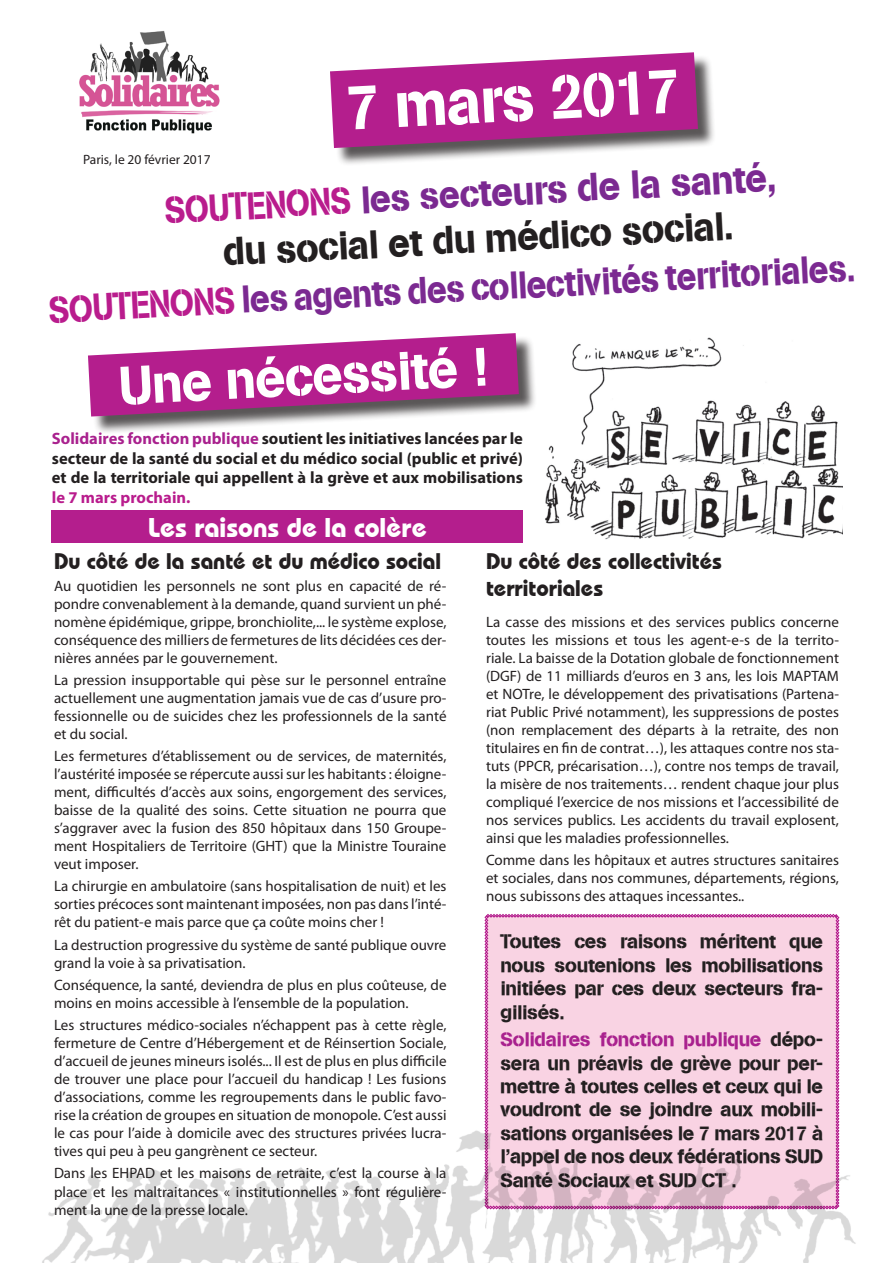
<style>
.page{position:relative;width:893px;height:1263px;background:#fff}
.page>*{position:absolute;margin:0;border:0;box-sizing:border-box;transform-origin:0 0}
.t1{font:63px "Absolut DB Normal";color:#fff;scale:.95 1}
.t2{font:54px "Absolut DB Normal";color:#fff;scale:.95 1}
.t3{font:39px "Absolut DB Normal";color:#7b2991;scale:.95 1}
.t4{font:39px "Absolut DB Normal";color:#231f20;scale:.95 1}
.t5{font:37.5px "Absolut DB Normal";color:#7b2991;scale:.9 1}
.t6{font:700 27px "Bauhaus IT Cby BT";color:#fff}
.t7{font:700 22.5px "Bauhaus IT Cby BT";color:#231f20}
.t8{font:19.5px/23.4px "Absolut DB Normal";color:#231f20;text-align:justify}
.t9{font:700 16.5px/19.8px "Myriad Pro";color:#231f20;text-align:justify}
.t10{font:15px/18px "Myriad Pro";color:#231f20;text-align:justify}
.t11{font:13.5px "Myriad Pro";color:#231f20}
.s1{font-size:37.5px;color:#b91c8d}
.s2{font-size:37.5px}
.s3{color:#b91c8d}
.s4{color:#a9218e}
</style>
<div class="page">
<div style="left:52px;top:510px;width:471px;height:33px;background:#b41e8d"></div>
<img style="left:79px;top:31px;width:141px;height:103px">
<div style="left:333px;top:55px;width:383px;height:111px;background:#231f20;opacity:.75"></div>
<svg style="left:330px;top:52px;width:368px;height:96px;background:#b74198"></svg>
<div style="left:91px;top:336px;width:446px;height:99px;background:#231f20;opacity:.75"></div>
<svg style="left:88px;top:333px;width:431px;height:83px;background:#b84a9b"></svg>
<img style="left:545px;top:337px;width:297px;height:203px">
<div style="left:485px;top:914px;width:354px;height:199px;background:#f9d3e3"></div>
<img style="left:42px;top:1113px;width:814px;height:150px">
<p class="t1" style="left:346px;top:71px;width:352px;rotate:-3deg">7 mars 2017</p>
<p class="t11" style="left:83px;top:151px;width:129px">Paris, le 20 février 2017</p>
<p class="t3" style="left:164px;top:186px;width:645px;rotate:-3deg"><span class="s1">SOUTENONS</span> <span class="s2">les sec</span>teurs de la santé,</p>
<p class="t4" style="left:223px;top:229px;width:538px;rotate:-3deg">du social et du médico social.</p>
<p class="t5" style="left:48px;top:287px;width:897px;rotate:-3deg"><span class="s3">SOUTENONS</span> les agents des collectivités territoriales.</p>
<p class="t2" style="left:119px;top:354px;width:388px;rotate:-3deg">Une nécessité !</p>
<p class="t9" style="left:52px;top:428px;width:473px"><span class="s4">Solidaires fonction publique</span> soutient les initiatives lancées par le secteur de la santé du social et du médico social (public et privé) et de la territoriale qui appellent à la grève et aux mobilisations <span class="s3">le 7 mars prochain.</span></p>
<p class="t6" style="left:148px;top:511px;width:280px">Les raisons de la colère</p>
<p class="t7" style="left:54px;top:547px;width:389px">Du côté de la santé et du médico social</p>
<p class="t7" style="left:486px;top:548px;width:238px">Du côté des collectivités</p>
<p class="t7" style="left:486px;top:575px;width:119px">territoriales</p>
<p class="t10" style="left:54px;top:576px;width:394px">Au quotidien les personnels ne sont plus en capacité de ré&shy;pondre convenablement à la demande, quand survient un phé&shy;nomène épidémique, grippe, bronchiolite,... le système explose, conséquence des milliers de fermetures de lits décidées ces der&shy;nières années par le gouvernement.</p>
<p class="t10" style="left:54px;top:671px;width:394px">La pression insupportable qui pèse sur le personnel entraîne actuellement une augmentation jamais vue de cas d’usure pro&shy;fessionnelle ou de suicides chez les professionnels de la santé et du social.</p>
<p class="t10" style="left:54px;top:747px;width:394px">Les fermetures d’établissement ou de services, de maternités, l’austérité imposée se répercute aussi sur les habitants : éloigne&shy;ment, difficultés d’accès aux soins, engorgement des services, baisse de la qualité des soins. Cette situation ne pourra que s’aggraver avec la fusion des 850 hôpitaux dans 150 Groupe&shy;ment Hospitaliers de Territoire (GHT) que la Ministre Touraine veut imposer.</p>
<p class="t10" style="left:54px;top:877px;width:394px">La chirurgie en ambulatoire (sans hospitalisation de nuit) et les sorties précoces sont maintenant imposées, non pas dans l’inté&shy;rêt du patient-e mais parce que ça coûte moins cher !</p>
<p class="t10" style="left:54px;top:935px;width:394px">La destruction progressive du système de santé publique ouvre grand la voie à sa privatisation.</p>
<p class="t10" style="left:54px;top:976px;width:394px">Conséquence, la santé, deviendra de plus en plus coûteuse, de moins en moins accessible à l’ensemble de la population.</p>
<p class="t10" style="left:54px;top:1016px;width:394px">Les structures médico-sociales n’échappent pas à cette règle, fermeture de Centre d’Hébergement et de Réinsertion Sociale, d’accueil de jeunes mineurs isolés... Il est de plus en plus difficile de trouver une place pour l’accueil du handicap ! Les fusions d’associations, comme les regroupements dans le public favo&shy;rise la création de groupes en situation de monopole. C’est aussi le cas pour l’aide à domicile avec des structures privées lucra&shy;tives qui peu à peu gangrènent ce secteur.</p>
<p class="t10" style="left:54px;top:1164px;width:394px">Dans les EHPAD et les maisons de retraite, c’est la course à la place et les maltraitances « institutionnelles » font régulière&shy;ment la une de la presse locale.</p>
<p class="t10" style="left:486px;top:613px;width:354px">La casse des missions et des services publics concerne toutes les missions et tous les agent-e-s de la territo&shy;riale. La baisse de la Dotation globale de fonctionnement (DGF) de 11 milliards d’euros en 3 ans, les lois MAPTAM et NOTre, le développement des privatisations (Partena&shy;riat Public Privé notamment), les suppressions de postes (non remplacement des départs à la retraite, des non titulaires en fin de contrat…), les attaques contre nos sta&shy;tuts (PPCR, précarisation…), contre nos temps de travail, la misère de nos traitements… rendent chaque jour plus compliqué l’exercice de nos missions et l’accessibilité de nos services publics. Les accidents du travail explosent, ainsi que les maladies professionnelles.</p>
<p class="t10" style="left:486px;top:851px;width:354px">Comme dans les hôpitaux et autres structures sanitaires et sociales, dans nos communes, départements, régions, nous subissons des attaques incessantes..</p>
<p class="t8" style="left:501px;top:930px;width:324px">Toutes ces raisons méritent que nous soutenions les mobilisations initiées par ces deux secteurs fra&shy;gilisés.</p>
<p class="t8" style="left:501px;top:1028px;width:324px"><span class="s4">Solidaires fonction publique</span> dépo&shy;sera un préavis de grève pour per&shy;mettre à toutes celles et ceux qui le voudront de se joindre aux mobili&shy;sations organisées le 7 mars 2017 à l’appel de nos deux fédérations SUD Santé Sociaux et SUD CT .</p>
</div>
